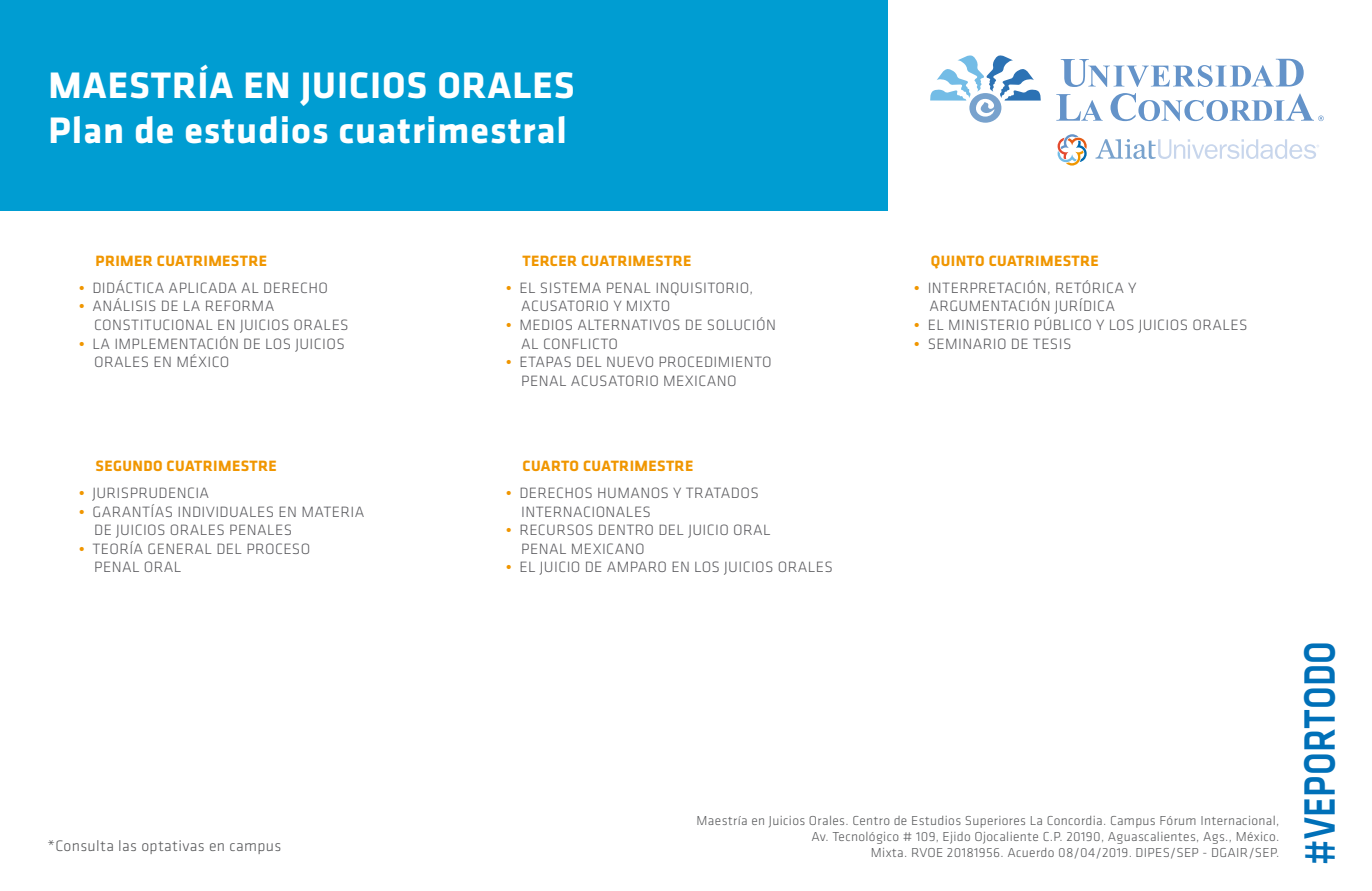
<style>
.page{position:relative;width:1372px;height:891px;background:#fff}
.page>*{position:absolute;margin:0;border:0;box-sizing:border-box;transform-origin:0 0}
.t1{font:500 45.45px "Klavika CH";letter-spacing:.015em;color:#0070b8;scale:.8 1}
.t2{font:700 38.25px/45px "Klavika CH";letter-spacing:.025em;color:#fff}
.t3{font:300 15.75px "Klavika CH";letter-spacing:.025em;color:#58595b}
.t4{font:300 15.53px/18.7px "Klavika CH";letter-spacing:.025em;color:#5b5b5f}
.t5{font:700 15.53px "Klavika CH";letter-spacing:.025em;color:#f09600}
.t6{font:300 13.5px/16.2px "Klavika CH";letter-spacing:.025em;color:#58595b;text-align:right}
.s1{font-weight:700;color:#f09600}
</style>
<div class="page">
<div style="left:0;top:0;width:887px;height:211px;background:#009dd2"></div>
<svg style="left:930px;top:55px;width:110px;height:68px"></svg>
<svg style="left:1056px;top:94px;width:46px;height:27px"></svg>
<svg style="left:1060px;top:59px;width:243px;height:28px"></svg>
<svg style="left:1110px;top:93px;width:213px;height:28px"></svg>
<svg style="left:1095px;top:139px;width:223px;height:20px"></svg>
<svg style="left:1057px;top:134px;width:29px;height:32px"></svg>
<h2 class="t2" style="left:49px;top:64px;width:527px">MAESTRÍA EN JUICIOS ORALES<br>Plan de estudios cuatrimestral</h2>
<p class="t5" style="left:96px;top:252px;width:173px">PRIMER CUATRIMESTRE</p>
<p class="t5" style="left:522px;top:252px;width:170px">TERCER CUATRIMESTRE</p>
<p class="t5" style="left:930px;top:252px;width:169px">QUINTO CUATRIMESTRE</p>
<p class="t4" style="left:79px;top:278px;width:250px"><span class="s1">•</span> DIDÁCTICA APLICADA AL DERECHO</p>
<p class="t4" style="left:94px;top:297px;width:256px;text-indent:-15px"><span class="s1">•</span> ANÁLISIS DE LA REFORMA<br>CONSTITUCIONAL EN JUICIOS ORALES</p>
<p class="t4" style="left:94px;top:334px;width:252px;text-indent:-15px"><span class="s1">•</span> LA IMPLEMENTACIÓN DE LOS JUICIOS<br>ORALES EN MÉXICO</p>
<p class="t4" style="left:521px;top:278px;width:233px;text-indent:-15px"><span class="s1">•</span> EL SISTEMA PENAL INQUISITORIO,<br>ACUSATORIO Y MIXTO</p>
<p class="t4" style="left:521px;top:316px;width:256px;text-indent:-15px"><span class="s1">•</span> MEDIOS ALTERNATIVOS DE SOLUCIÓN<br>AL CONFLICTO</p>
<p class="t4" style="left:521px;top:353px;width:252px;text-indent:-15px"><span class="s1">•</span> ETAPAS DEL NUEVO PROCEDIMIENTO<br>PENAL ACUSATORIO MEXICANO</p>
<p class="t4" style="left:914px;top:278px;width:224px;text-align:center"><span class="s1">•</span> INTERPRETACIÓN, RETÓRICA Y<br>ARGUMENTACIÓN JURÍDICA</p>
<p class="t4" style="left:914px;top:316px;width:335px"><span class="s1">•</span> EL MINISTERIO PÚBLICO Y LOS JUICIOS ORALES</p>
<p class="t4" style="left:914px;top:334px;width:159px"><span class="s1">•</span> SEMINARIO DE TESIS</p>
<p class="t5" style="left:96px;top:458px;width:183px">SEGUNDO CUATRIMESTRE</p>
<p class="t5" style="left:522px;top:458px;width:172px">CUARTO CUATRIMESTRE</p>
<p class="t4" style="left:79px;top:484px;width:132px"><span class="s1">•</span> JURISPRUDENCIA</p>
<p class="t4" style="left:94px;top:502px;width:272px;text-indent:-15px"><span class="s1">•</span> GARANTÍAS INDIVIDUALES EN MATERIA<br>DE JUICIOS ORALES PENALES</p>
<p class="t4" style="left:94px;top:540px;width:217px;text-indent:-15px"><span class="s1">•</span> TEORÍA GENERAL DEL PROCESO<br>PENAL ORAL</p>
<p class="t4" style="left:521px;top:484px;width:239px;text-indent:-15px"><span class="s1">•</span> DERECHOS HUMANOS Y TRATADOS<br>INTERNACIONALES</p>
<p class="t4" style="left:521px;top:521px;width:251px;text-indent:-15px"><span class="s1">•</span> RECURSOS DENTRO DEL JUICIO ORAL<br>PENAL MEXICANO</p>
<p class="t4" style="left:506px;top:558px;width:328px"><span class="s1">•</span> EL JUICIO DE AMPARO EN LOS JUICIOS ORALES</p>
<p class="t3" style="left:47px;top:837px;width:235px">*Consulta las optativas en campus</p>
<p class="t6" style="left:696px;top:812px;width:584px">Maestría en Juicios Orales. Centro de Estudios Superiores La Concordia. Campus Fórum Internacional,<br>Av. Tecnológico # 109, Ejido Ojocaliente C.P. 20190, Aguascalientes, Ags., México.<br>Mixta. RVOE 20181956. Acuerdo 08/04/2019. DIPES/SEP - DGAIR/SEP.</p>
<h1 class="t1" style="left:1294px;top:865px;width:282px;rotate:-90deg">#VEPORTODO</h1>
</div>
